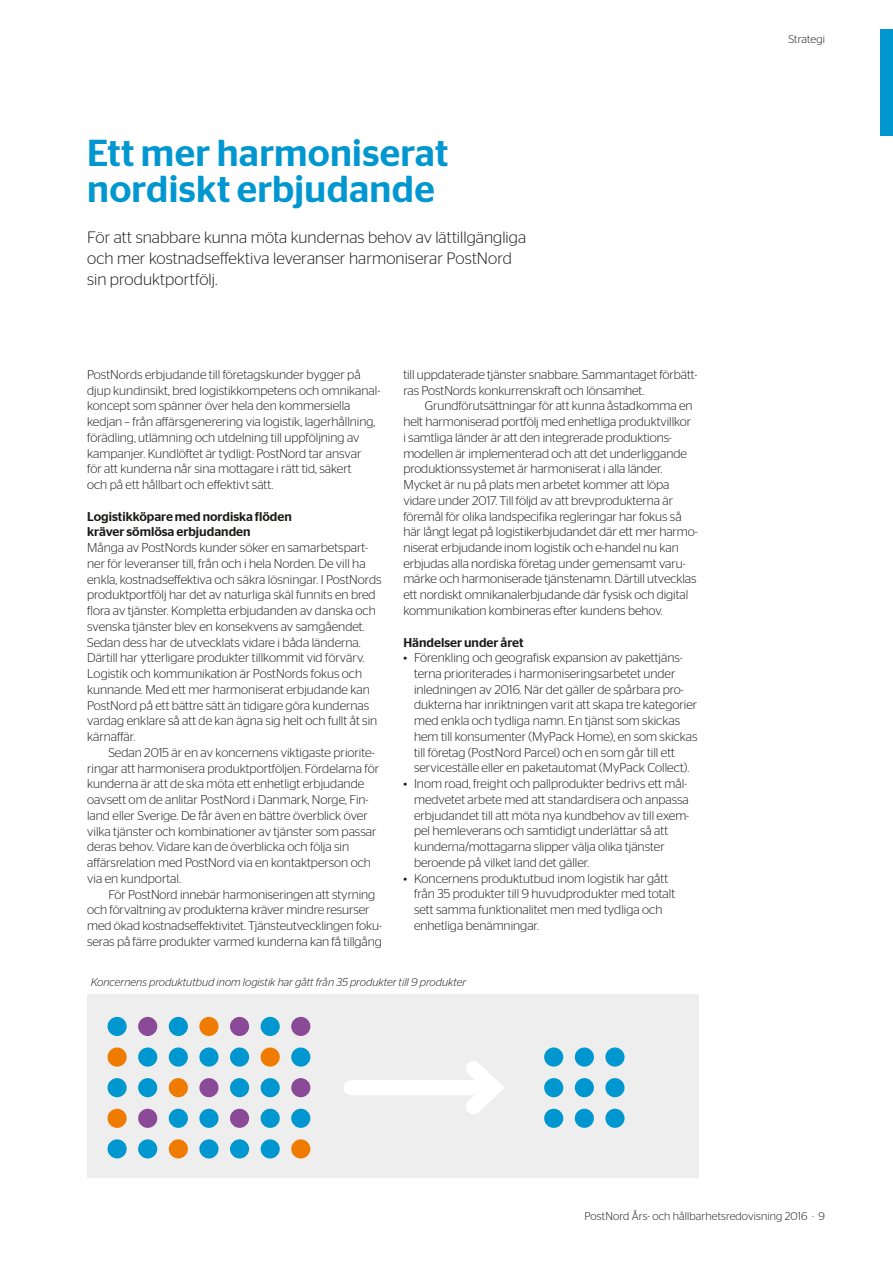
<style>
.page{position:relative;width:893px;height:1263px;background:#fff}
.page>*{position:absolute;margin:0;border:0;box-sizing:border-box;transform-origin:0 0}
.t1{font:500 37.5px/36px "Stag Sans";letter-spacing:.005em;color:#0097d0}
.t2{font:300 16.5px/21px "Stag Sans";color:#1c1b1a}
.t3{font:300 12.75px/15.8px "Stag Sans";color:#1c1b1a}
.t4{font:500 12.75px/15.8px "Stag Sans";color:#1c1b1a}
.t5{font:italic 300 11.25px "Stag Sans";color:#1c1b1a}
.t6{font:300 11.25px "Stag Sans";letter-spacing:.01em;color:#1c1b1a}
</style>
<div class="page">
<div style="left:87px;top:994px;width:611px;height:184px;background:#eee"></div>
<div style="left:108px;top:1017px;width:19px;height:19px;background:#0097d0;border-radius:50%"></div>
<div style="left:138px;top:1017px;width:19px;height:19px;background:#8b4a97;border-radius:50%"></div>
<div style="left:169px;top:1017px;width:19px;height:19px;background:#0097d0;border-radius:50%"></div>
<div style="left:199px;top:1017px;width:19px;height:19px;background:#ef7c00;border-radius:50%"></div>
<div style="left:230px;top:1017px;width:19px;height:19px;background:#8b4a97;border-radius:50%"></div>
<div style="left:261px;top:1017px;width:19px;height:19px;background:#0097d0;border-radius:50%"></div>
<div style="left:291px;top:1017px;width:19px;height:19px;background:#8b4a97;border-radius:50%"></div>
<div style="left:108px;top:1047px;width:19px;height:20px;background:#ef7c00;border-radius:50%"></div>
<div style="left:138px;top:1047px;width:19px;height:20px;background:#0097d0;border-radius:50%"></div>
<div style="left:169px;top:1047px;width:19px;height:20px;background:#0097d0;border-radius:50%"></div>
<div style="left:199px;top:1047px;width:19px;height:20px;background:#0097d0;border-radius:50%"></div>
<div style="left:230px;top:1047px;width:19px;height:20px;background:#0097d0;border-radius:50%"></div>
<div style="left:544px;top:1047px;width:19px;height:20px;background:#0097d0;border-radius:50%"></div>
<div style="left:261px;top:1047px;width:19px;height:20px;background:#ef7c00;border-radius:50%"></div>
<div style="left:575px;top:1047px;width:19px;height:20px;background:#0097d0;border-radius:50%"></div>
<div style="left:291px;top:1047px;width:19px;height:20px;background:#0097d0;border-radius:50%"></div>
<div style="left:605px;top:1047px;width:19px;height:20px;background:#0097d0;border-radius:50%"></div>
<div style="left:108px;top:1078px;width:19px;height:19px;background:#0097d0;border-radius:50%"></div>
<div style="left:138px;top:1078px;width:19px;height:19px;background:#0097d0;border-radius:50%"></div>
<div style="left:169px;top:1078px;width:19px;height:19px;background:#ef7c00;border-radius:50%"></div>
<div style="left:199px;top:1078px;width:19px;height:19px;background:#8b4a97;border-radius:50%"></div>
<div style="left:230px;top:1078px;width:19px;height:19px;background:#0097d0;border-radius:50%"></div>
<div style="left:544px;top:1078px;width:19px;height:19px;background:#0097d0;border-radius:50%"></div>
<div style="left:261px;top:1078px;width:19px;height:19px;background:#0097d0;border-radius:50%"></div>
<div style="left:575px;top:1078px;width:19px;height:19px;background:#0097d0;border-radius:50%"></div>
<div style="left:291px;top:1078px;width:19px;height:19px;background:#8b4a97;border-radius:50%"></div>
<div style="left:605px;top:1078px;width:19px;height:19px;background:#0097d0;border-radius:50%"></div>
<div style="left:108px;top:1109px;width:19px;height:19px;background:#ef7c00;border-radius:50%"></div>
<div style="left:138px;top:1109px;width:19px;height:19px;background:#8b4a97;border-radius:50%"></div>
<div style="left:169px;top:1109px;width:19px;height:19px;background:#0097d0;border-radius:50%"></div>
<div style="left:199px;top:1109px;width:19px;height:19px;background:#0097d0;border-radius:50%"></div>
<div style="left:230px;top:1109px;width:19px;height:19px;background:#8b4a97;border-radius:50%"></div>
<div style="left:544px;top:1109px;width:19px;height:19px;background:#0097d0;border-radius:50%"></div>
<div style="left:261px;top:1109px;width:19px;height:19px;background:#0097d0;border-radius:50%"></div>
<div style="left:575px;top:1109px;width:19px;height:19px;background:#0097d0;border-radius:50%"></div>
<div style="left:291px;top:1109px;width:19px;height:19px;background:#0097d0;border-radius:50%"></div>
<div style="left:605px;top:1109px;width:19px;height:19px;background:#0097d0;border-radius:50%"></div>
<div style="left:108px;top:1139px;width:19px;height:19px;background:#0097d0;border-radius:50%"></div>
<div style="left:138px;top:1139px;width:19px;height:19px;background:#0097d0;border-radius:50%"></div>
<div style="left:169px;top:1139px;width:19px;height:19px;background:#ef7c00;border-radius:50%"></div>
<div style="left:199px;top:1139px;width:19px;height:19px;background:#0097d0;border-radius:50%"></div>
<div style="left:230px;top:1139px;width:19px;height:19px;background:#0097d0;border-radius:50%"></div>
<div style="left:261px;top:1139px;width:19px;height:19px;background:#0097d0;border-radius:50%"></div>
<div style="left:291px;top:1139px;width:19px;height:19px;background:#ef7c00;border-radius:50%"></div>
<div style="left:351px;top:1080px;width:143px;height:15px;background:#fff"></div>
<svg style="left:466px;top:1061px;width:38px;height:53px"></svg>
<div style="left:880px;top:30px;width:13px;height:106px;background:#0097d0"></div>
<h1 class="t1" style="left:87px;top:135px;width:363px">Ett mer harmoniserat nordiskt erbjudande</h1>
<p class="t2" style="left:87px;top:226px;width:440px">För att snabbare kunna möta kundernas behov av lättillgängliga och mer kostnadseffektiva leveranser harmoniserar PostNord sin produktportfölj.</p>
<p class="t3" style="left:87px;top:366px;width:295px">PostNords erbjudande till företagskunder bygger på djup kundinsikt, bred logistikkompetens och omnikanal&shy;koncept som spänner över hela den kommersiella kedjan – från affärsgenerering via logistik, lagerhållning, förädling, utlämning och utdelning till uppföljning av kampanjer. Kundlöftet är tydligt: PostNord tar ansvar<br>för att kunderna når sina mottagare i rätt tid, säkert<br>och på ett hållbart och effektivt sätt.</p>
<p class="t4" style="left:87px;top:508px;width:206px">Logistikköpare med nordiska flöden kräver sömlösa erbjudanden</p>
<p class="t3" style="left:87px;top:540px;width:296px">Många av PostNords kunder söker en samarbetspart&shy;ner för leveranser till, från och i hela Norden. De vill ha enkla, kostnadseffektiva och säkra lösningar. I PostNords produktportfölj har det av naturliga skäl funnits en bred flora av tjänster. Kompletta erbjudanden av danska och svenska tjänster blev en konsekvens av samgåendet.<br>Sedan dess har de utvecklats vidare i båda länderna.<br>Därtill har ytterligare produkter tillkommit vid förvärv.<br>Logistik och kommunikation är PostNords fokus och kunnande. Med ett mer harmoniserat erbjudande kan PostNord på ett bättre sätt än tidigare göra kundernas vardag enklare så att de kan ägna sig helt och fullt åt sin kärnaffär.</p>
<p class="t3" style="left:87px;top:744px;width:294px;text-indent:21px">Sedan 2015 är en av koncernens viktigaste priorite&shy;ringar att harmonisera produktportföljen. Fördelarna för kunderna är att de ska möta ett enhetligt erbjudande oavsett om de anlitar PostNord i Danmark, Norge, Fin&shy;land eller Sverige. De får även en bättre överblick över vilka tjänster och kombinationer av tjänster som passar deras behov. Vidare kan de överblicka och följa sin affärsrelation med PostNord via en kontaktperson och via en kundportal.</p>
<p class="t3" style="left:87px;top:886px;width:296px;text-indent:21px">För PostNord innebär harmoniseringen att styrning och förvaltning av produkterna kräver mindre resurser med ökad kostnadseffektivitet. Tjänsteutvecklingen foku&shy;seras på färre produkter varmed kunderna kan få tillgång</p>
<p class="t3" style="left:403px;top:366px;width:295px">till uppdaterade tjänster snabbare. Sammantaget förbätt&shy;ras PostNords konkurrenskraft och lönsamhet.</p>
<p class="t3" style="left:403px;top:398px;width:296px;text-indent:21px">Grundförutsättningar för att kunna åstadkomma en helt harmoniserad portfölj med enhetliga produktvillkor<br>i samtliga länder är att den integrerade produktions&shy;modellen är implementerad och att det underliggande produktionssystemet är harmoniserat i alla länder.<br>Mycket är nu på plats men arbetet kommer att löpa vidare under 2017. Till följd av att brevprodukterna är föremål för olika landspecifika regleringar har fokus så här långt legat på logistikerbjudandet där ett mer harmo&shy;niserat erbjudande inom logistik och e-handel nu kan erbjudas alla nordiska företag under gemensamt varu&shy;märke och harmoniserade tjänstenamn. Därtill utvecklas ett nordiskt omnikanalerbjudande där fysisk och digital kommunikation kombineras efter kundens behov.</p>
<p class="t4" style="left:403px;top:634px;width:122px">Händelser under året</p>
<p class="t3" style="left:414px;top:650px;width:285px;text-indent:-11px">• Förenkling och geografisk expansion av pakettjäns&shy;terna prioriterades i harmoniseringsarbetet under inledningen av 2016. När det gäller de spårbara pro&shy;dukterna har inriktningen varit att skapa tre kategorier med enkla och tydliga namn. En tjänst som skickas hem till konsumenter (MyPack Home), en som skickas till företag (PostNord Parcel) och en som går till ett serviceställe eller en paketautomat (MyPack Collect).</p>
<p class="t3" style="left:414px;top:776px;width:277px;text-indent:-11px">• Inom road, freight och pallprodukter bedrivs ett mål&shy;medvetet arbete med att standardisera och anpassa erbjudandet till att möta nya kundbehov av till exem&shy;pel hemleverans och samtidigt underlättar så att kunderna/mottagarna slipper välja olika tjänster beroende på vilket land det gäller.</p>
<p class="t3" style="left:414px;top:870px;width:263px;text-indent:-11px">• Koncernens produktutbud inom logistik har gått från 35 produkter till 9 huvudprodukter med totalt sett samma funktionalitet men med tydliga och enhetliga benämningar.</p>
<p class="t5" style="left:91px;top:976px;width:377px">Koncernens produktutbud inom logistik har gått från 35 produkter till 9 produkter</p>
<p class="t6" style="left:788px;top:32px;width:38px">Strategi</p>
<p class="t6" style="left:584px;top:1210px;width:242px">PostNord Års- och hållbarhetsredovisning 2016 · 9</p>
</div>
